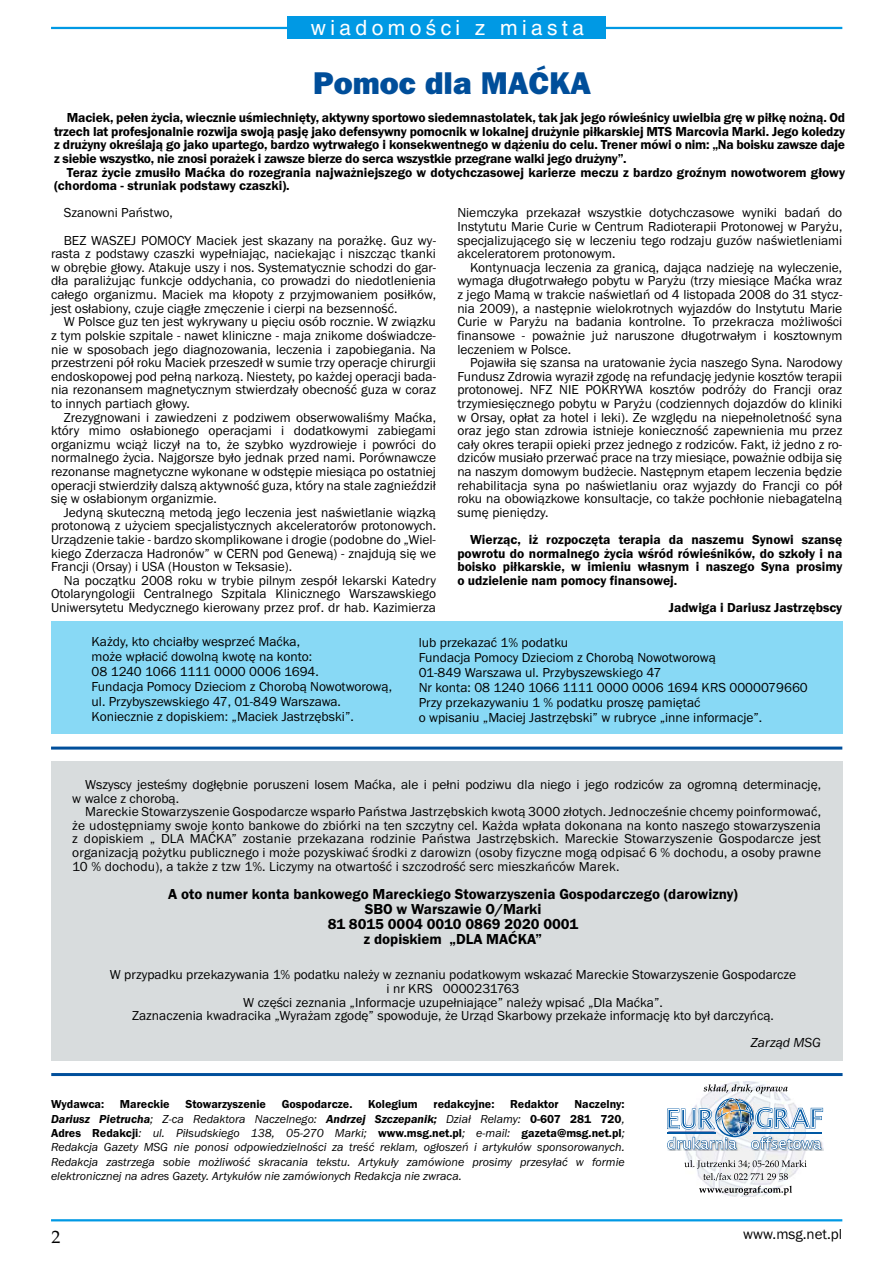
<style>
.page{position:relative;width:893px;height:1263px;background:#fff}
.page>*{position:absolute;margin:0;border:0;box-sizing:border-box;transform-origin:0 0}
.t1{font:800 31.5px "Frankfurt Gothic";color:#004e9a}
.t2{font:21px "Switzerland";letter-spacing:.21em;color:#fff}
.t3{font:18px "Palatino Linotype";color:#000}
.t4{font:600 15px/15px "Franklin Gothic";color:#000;text-align:center}
.t5{font:15px "Franklin Gothic";color:#000}
.t6{font:13.5px/13.6px "Franklin Gothic";color:#000;text-align:justify}
.t7{font:600 13.5px/13.6px "Franklin Gothic";color:#000;text-align:justify}
.t8{font:italic 13.5px "Franklin Gothic";color:#000}
.t9{font:italic 12px/14.4px "Franklin Gothic";color:#000;text-align:justify}
.t10{font:600 12px "Franklin Gothic";color:#000}
.s1{font-weight:600;font-style:normal}
.s2{font-weight:600}
</style>
<div class="page">
<hr style="left:51px;top:1219px;width:791px;height:2px;background:#0099e4">
<hr style="left:51px;top:27px;width:791px;height:2px;background:#0099e4">
<div style="left:287px;top:17px;width:319px;height:22px;background:#0099e4"></div>
<div style="left:51px;top:621px;width:791px;height:113px;background:#88d9f5"></div>
<svg style="left:667px;top:1081px;width:157px;height:116px"></svg>
<hr style="left:51px;top:1073px;width:791px;height:3px;background:#004f9b">
<hr style="left:51px;top:747px;width:791px;height:3px;background:#004f9b">
<div style="left:51px;top:762px;width:791px;height:299px;background:#d8dcdd"></div>
<h2 class="t2" style="left:311px;top:20px;width:275px">wiadomości z miasta</h2>
<h1 class="t1" style="left:313px;top:72px;width:279px">Pomoc dla MAĆKA</h1>
<p class="t7" style="left:54px;top:112px;width:792px;text-indent:13px">Maciek, pełen życia, wiecznie uśmiechnięty, aktywny sportowo siedemnastolatek, tak jak jego rówieśnicy uwielbia grę w piłkę nożną. Od trzech lat profesjonalnie rozwija swoją pasję jako defensywny pomocnik w lokalnej drużynie piłkarskiej MTS Marcovia Marki. Jego koledzy z drużyny określają go jako upartego, bardzo wytrwałego i konsekwentnego w dążeniu do celu. Trener mówi o nim: „Na boisku zawsze daje z siebie wszystko, nie znosi porażek i zawsze bierze do serca wszystkie przegrane walki jego drużyny”.</p>
<p class="t7" style="left:54px;top:166px;width:792px;text-indent:13px">Teraz życie zmusiło Maćka do rozegrania najważniejszego w dotychczasowej karierze meczu z bardzo groźnym nowotworem głowy (chordoma - struniak podstawy czaszki).</p>
<p class="t6" style="left:64px;top:200px;width:374px;line-height:27.2px">Szanowni Państwo,<br>BEZ WASZEJ POMOCY Maciek jest skazany na porażkę. Guz wy-</p>
<p class="t6" style="left:51px;top:248px;width:386px">rasta z podstawy czaszki wypełniając, naciekając i niszcząc tkanki w obrębie głowy. Atakuje uszy i nos. Systematycznie schodzi do gar&shy;dła paraliżując funkcje oddychania, co prowadzi do niedotlenienia całego organizmu. Maciek ma kłopoty z przyjmowaniem posiłków, jest osłabiony, czuje ciągłe zmęczenie i cierpi na bezsenność.</p>
<p class="t6" style="left:51px;top:316px;width:386px;text-indent:13px">W Polsce guz ten jest wykrywany u pięciu osób rocznie. W związku z tym polskie szpitale - nawet kliniczne - maja znikome doświadcze&shy;nie w sposobach jego diagnozowania, leczenia i zapobiegania. Na przestrzeni pół roku Maciek przeszedł w sumie trzy operacje chirurgii endoskopowej pod pełną narkozą. Niestety, po każdej operacji bada&shy;nia rezonansem magnetycznym stwierdzały obecność guza w coraz to innych partiach głowy.</p>
<p class="t6" style="left:51px;top:411px;width:386px;text-indent:13px">Zrezygnowani i zawiedzeni z podziwem obserwowaliśmy Maćka, który mimo osłabionego operacjami i dodatkowymi zabiegami organizmu wciąż liczył na to, że szybko wyzdrowieje i powróci do normalnego życia. Najgorsze było jednak przed nami. Porównawcze rezonanse magnetyczne wykonane w odstępie miesiąca po ostatniej operacji stwierdziły dalszą aktywność guza, który na stale zagnieździł się w osłabionym organizmie.</p>
<p class="t6" style="left:51px;top:507px;width:386px;text-indent:13px">Jedyną skuteczną metodą jego leczenia jest naświetlanie wiązką protonową z użyciem specjalistycznych akceleratorów protonowych.<br>Urządzenie takie - bardzo skomplikowane i drogie (podobne do „Wiel&shy;kiego Zderzacza Hadronów” w CERN pod Genewą) - znajdują się we Francji (Orsay) i USA (Houston w Teksasie).</p>
<p class="t6" style="left:51px;top:575px;width:386px;text-indent:13px">Na początku 2008 roku w trybie pilnym zespół lekarski Katedry Otolaryngologii Centralnego Szpitala Klinicznego Warszawskiego Uniwersytetu Medycznego kierowany przez prof. dr hab. Kazimierza</p>
<p class="t6" style="left:457px;top:207px;width:386px">Niemczyka przekazał wszystkie dotychczasowe wyniki badań do Instytutu Marie Curie w Centrum Radioterapii Protonowej w Paryżu, specjalizującego się w leczeniu tego rodzaju guzów naświetleniami akceleratorem protonowym.</p>
<p class="t6" style="left:457px;top:262px;width:386px;text-indent:13px">Kontynuacja leczenia za granicą, dająca nadzieję na wyleczenie, wymaga długotrwałego pobytu w Paryżu (trzy miesiące Maćka wraz z jego Mamą w trakcie naświetlań od 4 listopada 2008 do 31 stycz&shy;nia 2009), a następnie wielokrotnych wyjazdów do Instytutu Marie Curie w Paryżu na badania kontrolne. To przekracza możliwości finansowe - poważnie już naruszone długotrwałym i kosztownym leczeniem w Polsce.</p>
<p class="t6" style="left:457px;top:357px;width:386px;text-indent:13px">Pojawiła się szansa na uratowanie życia naszego Syna. Narodowy Fundusz Zdrowia wyraził zgodę na refundację jedynie kosztów terapii protonowej. NFZ NIE POKRYWA kosztów podróży do Francji oraz trzymiesięcznego pobytu w Paryżu (codziennych dojazdów do kliniki w Orsay, opłat za hotel i leki). Ze względu na niepełnoletność syna oraz jego stan zdrowia istnieje konieczność zapewnienia mu przez cały okres terapii opieki przez jednego z rodziców. Fakt, iż jedno z ro&shy;dziców musiało przerwać prace na trzy miesiące, poważnie odbija się na naszym domowym budżecie. Następnym etapem leczenia będzie rehabilitacja syna po naświetlaniu oraz wyjazdy do Francji co pół roku na obowiązkowe konsultacje, co także pochłonie niebagatelną sumę pieniędzy.</p>
<p class="t7" style="left:457px;top:534px;width:386px;text-indent:13px">Wierząc, iż rozpoczęta terapia da naszemu Synowi szansę powrotu do normalnego życia wśród rówieśników, do szkoły i na boisko piłkarskie, w imieniu własnym i naszego Syna prosimy o udzielenie nam pomocy finansowej.</p>
<p class="t7" style="left:669px;top:602px;width:175px">Jadwiga i Dariusz Jastrzębscy</p>
<p class="t6" style="left:92px;top:635px;width:302px;line-height:15px;text-align:left">Każdy, kto chciałby wesprzeć Maćka,<br>może wpłacić dowolną kwotę na konto:<br>08 1240 1066 1111 0000 0006 1694.<br>Fundacja Pomocy Dzieciom z Chorobą Nowotworową, ul. Przybyszewskiego 47, 01-849 Warszawa.<br>Koniecznie z dopiskiem: „Maciek Jastrzębski”.</p>
<p class="t6" style="left:419px;top:636px;width:390px;line-height:15px;text-align:left">lub przekazać 1% podatku<br>Fundacja Pomocy Dzieciom z Chorobą Nowotworową<br>01-849 Warszawa ul. Przybyszewskiego 47<br>Nr konta: 08 1240 1066 1111 0000 0006 1694 KRS 0000079660<br>Przy przekazywaniu 1 % podatku proszę pamiętać<br>o wpisaniu „Maciej Jastrzębski” w rubryce „inne informacje”.</p>
<p class="t6" style="left:72px;top:779px;width:750px;text-indent:13px">Wszyscy jesteśmy dogłębnie poruszeni losem Maćka, ale i pełni podziwu dla niego i jego rodziców za ogromną determinację, w walce z chorobą.</p>
<p class="t6" style="left:72px;top:806px;width:750px;text-indent:13px">Mareckie Stowarzyszenie Gospodarcze wsparło Państwa Jastrzębskich kwotą 3000 złotych. Jednocześnie chcemy poinformować, że udostępniamy swoje konto bankowe do zbiórki na ten szczytny cel. Każda wpłata dokonana na konto naszego stowarzyszenia z dopiskiem „ DLA MAĆKA” zostanie przekazana rodzinie Państwa Jastrzębskich. Mareckie Stowarzyszenie Gospodarcze jest organizacją pożytku publicznego i może pozyskiwać środki z darowizn (osoby fizyczne mogą odpisać 6 % dochodu, a osoby prawne 10 % dochodu), a także z tzw 1%. Liczymy na otwartość i szczodrość serc mieszkańców Marek.</p>
<p class="t4" style="left:168px;top:888px;width:571px">A oto numer konta bankowego Mareckiego Stowarzyszenia Gospodarczego (darowizny)<br>SBO w Warszawie O/Marki<br>81 8015 0004 0010 0869 2020 0001<br>z dopiskiem „DLA MAĆKA”</p>
<p class="t6" style="left:110px;top:969px;width:687px;text-align:center">W przypadku przekazywania 1% podatku należy w zeznaniu podatkowym wskazać Mareckie Stowarzyszenie Gospodarcze i nr KRS 0000231763<br>W części zeznania „Informacje uzupełniające” należy wpisać „Dla Maćka”.<br>Zaznaczenia kwadracika „Wyrażam zgodę” spowoduje, że Urząd Skarbowy przekaże informację kto był darczyńcą.</p>
<p class="t8" style="left:750px;top:1038px;width:72px">Zarząd MSG</p>
<p class="t10" style="left:51px;top:1100px;width:55px">Wydawca:</p>
<p class="t10" style="left:120px;top:1100px;width:51px">Mareckie</p>
<p class="t10" style="left:185px;top:1100px;width:82px">Stowarzyszenie</p>
<p class="t10" style="left:282px;top:1100px;width:72px">Gospodarcze.</p>
<p class="t10" style="left:368px;top:1100px;width:51px">Kolegium</p>
<p class="t10" style="left:433px;top:1100px;width:62px">redakcyjne:</p>
<p class="t10" style="left:510px;top:1100px;width:50px">Redaktor</p>
<p class="t9" style="left:51px;top:1098px;width:575px;text-indent:523px"><span class="s1">Naczelny:<br></span><span class="s2">Dariusz Pietrucha</span>; Z-ca Redaktora Naczelnego: <span class="s2">Andrzej Szczepanik;</span> Dział Relamy: <span class="s1">0-607 281 720</span>, <span class="s1">Adres Redakcji</span>: ul. Piłsudskiego 138, 05-270 Marki; <span class="s1">www.msg.net.pl</span>; e-mail: <span class="s1">gazeta@msg.net.pl</span>; Redakcja Gazety MSG nie ponosi odpowiedzielności za treść reklam, ogłoszeń i artykułów sponsorowanych.<br>Redakcja zastrzega sobie możliwość skracania tekstu. Artykuły zamówione prosimy przesyłać w formie elektronicznej na adres Gazety. Artykułów nie zamówionych Redakcja nie zwraca.</p>
<h3 class="t3" style="left:51px;top:1230px;width:10px">2</h3>
<p class="t5" style="left:743px;top:1229px;width:101px">www.msg.net.pl</p>
</div>
